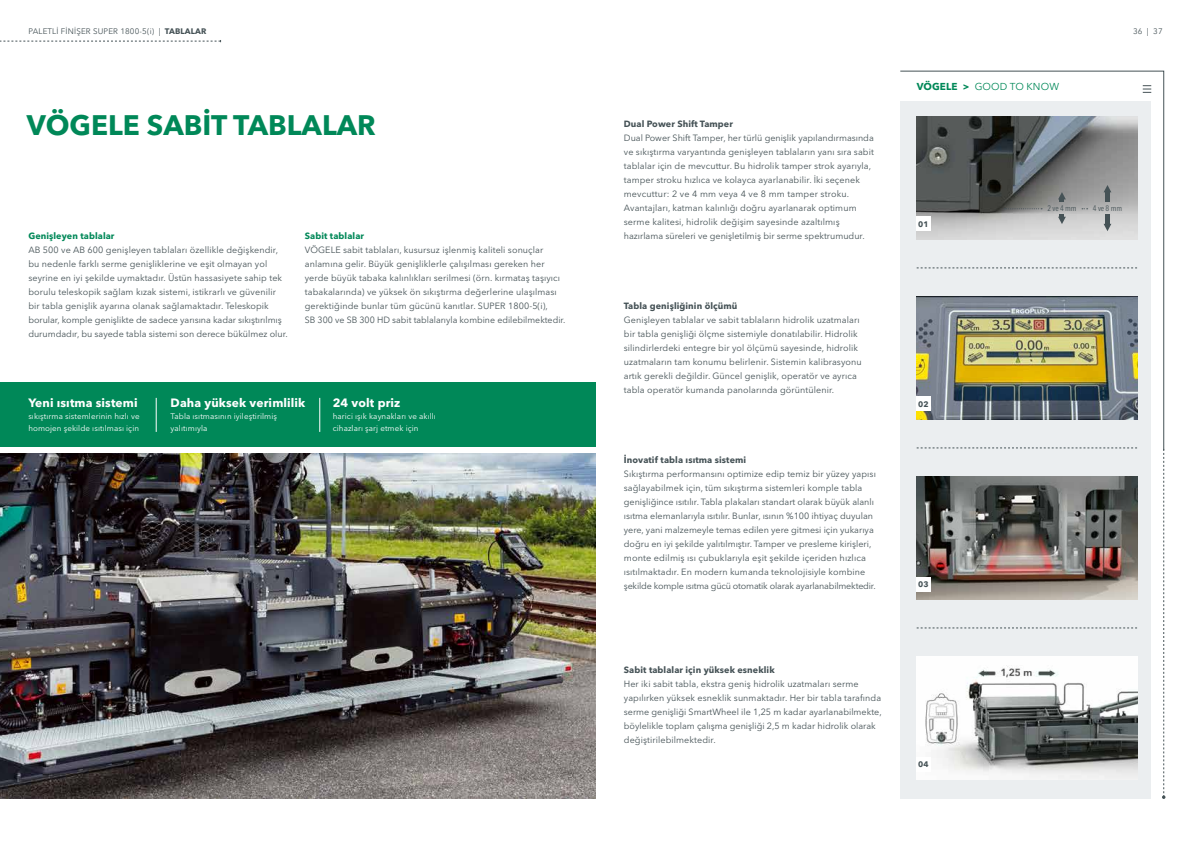
<style>
.page{position:relative;width:1191px;height:842px;background:#fff}
.page>*{position:absolute;margin:0;border:0;box-sizing:border-box;transform-origin:0 0}
.t1{font:700 28px "Avenir Next LT Pro";color:#008858}
.t2{font:700 12px "Avenir Next LT Pro";letter-spacing:.01em;color:#fff}
.t3{font:10px "Avenir Next LT Pro";letter-spacing:.01em;color:#008858}
.t4{font:9px/14px "Avenir Next LT Pro";letter-spacing:.01em;color:#455256}
.t5{font:700 9px "Avenir Next LT Pro";letter-spacing:.01em;color:#455256}
.t6{font:700 9px "Avenir Next LT Pro";letter-spacing:.01em;color:#008858}
.t7{font:8px/12px "Avenir Next LT Pro";letter-spacing:.01em;color:#fff}
.t8{font:8px "Avenir Next LT Pro";letter-spacing:.02em;color:#455256}
.t9{font:condensed 8px "Avenir Next LT Pro";letter-spacing:-.01em;color:#455256}
.t10{font:700 8px "Avenir Next LT Pro";color:#455256}
.s1{font-weight:700}
</style>
<div class="page">
<div style="left:900px;top:102px;width:251px;height:697px;background:#ebeef0"></div>
<svg style="left:900px;top:71px;width:264px;height:378px"></svg>
<svg style="left:1162px;top:449px;width:3px;height:350px"></svg>
<svg style="left:1142px;top:85px;width:9px;height:8px"></svg>
<svg style="left:916px;top:268px;width:221px;height:1px"></svg>
<svg style="left:916px;top:628px;width:221px;height:1px"></svg>
<svg style="left:916px;top:448px;width:221px;height:1px"></svg>
<img style="left:916px;top:116px;width:221px;height:124px">
<img style="left:916px;top:296px;width:221px;height:124px">
<img style="left:916px;top:476px;width:221px;height:124px">
<img style="left:916px;top:656px;width:221px;height:124px">
<div style="left:916px;top:217px;width:14px;height:14px;background:#fff"></div>
<div style="left:916px;top:397px;width:14px;height:14px;background:#fff"></div>
<div style="left:916px;top:577px;width:14px;height:14px;background:#fff"></div>
<div style="left:916px;top:757px;width:14px;height:14px;background:#fff"></div>
<svg style="left:1004px;top:208px;width:38px;height:1px"></svg>
<svg style="left:1058px;top:214px;width:7px;height:10px"></svg>
<svg style="left:1058px;top:192px;width:7px;height:10px"></svg>
<hr style="left:1105px;top:214px;width:4px;height:11px;background:#455256">
<svg style="left:1103px;top:224px;width:8px;height:7px"></svg>
<hr style="left:1105px;top:192px;width:4px;height:10px;background:#455256">
<svg style="left:1103px;top:185px;width:8px;height:7px"></svg>
<img style="left:0;top:453px;width:595px;height:346px">
<svg style="left:0;top:40px;width:221px;height:2px"></svg>
<div style="left:0;top:383px;width:595px;height:64px;background:#008858"></div>
<hr style="left:156px;top:398px;width:1px;height:34px;background:#fff">
<hr style="left:319px;top:398px;width:1px;height:34px;background:#fff">
<p class="t8" style="left:28px;top:27px;width:180px">PALETLI FI NIŞER SUPER 1800-5(i) | <span class="s1">TABLALAR</span></p>
<h1 class="t1" style="left:27px;top:108px;width:350px">VÖGELE SABİT TABLALAR</h1>
<p class="t6" style="left:28px;top:230px;width:88px">Genişleyen tablalar</p>
<p class="t4" style="left:28px;top:243px;width:261px">AB 500 ve AB 600 genişleyen tablaları özellikle değişkendir, bu nedenle farklı serme genişliklerine ve eşit olmayan yol seyrine en iyi şekilde uymaktadır. Üstün hassasiyete sahip tek borulu teleskopik sağlam kızak sistemi, istikrarlı ve güvenilir bir tabla genişlik ayarına olanak sağlamaktadır. Teleskopik borular, komple genişlikte de sadece yarısına kadar sıkıştırılmış durumdadır, bu sayede tabla sistemi son derece bükülmez olur.</p>
<p class="t6" style="left:305px;top:230px;width:61px">Sabit tablalar</p>
<p class="t4" style="left:305px;top:243px;width:262px">VÖGELE sabit tablaları, kusursuz işlenmiş kaliteli sonuçlar anlamına gelir. Büyük genişliklerle çalışılması gereken her yerde büyük tabaka kalınlıkları serilmesi (örn. kırmataş taşıyıcı tabakalarında) ve yüksek ön sıkıştırma değerlerine ulaşılması gerektiğinde bunlar tüm gücünü kanıtlar. SUPER 1800-5(i),<br>SB 300 ve SB 300 HD sabit tablalarıyla kombine edilebilmektedir.</p>
<h2 class="t2" style="left:28px;top:396px;width:111px">Yeni ısıtma sistemi</h2>
<p class="t7" style="left:28px;top:411px;width:113px">sıkıştırma sistemlerinin hızlı ve homojen şekilde ısıtılması için</p>
<h2 class="t2" style="left:171px;top:395px;width:136px">Daha yüksek verimlilik</h2>
<p class="t7" style="left:171px;top:410px;width:108px">Tabla ısıtmasının iyileştirilmiş yalıtımıyla</p>
<h2 class="t2" style="left:333px;top:395px;width:69px">24 volt priz</h2>
<p class="t7" style="left:333px;top:410px;width:105px">harici ışık kaynakları ve akıllı cihazları şarj etmek için</p>
<p class="t5" style="left:624px;top:118px;width:111px">Dual Power Shift Tamper</p>
<p class="t4" style="left:624px;top:131px;width:252px">Dual Power Shift Tamper, her türlü genişlik yapılandırmasında ve sıkıştırma varyantında genişleyen tablaların yanı sıra sabit tablalar için de mevcuttur. Bu hidrolik tamper strok ayarıyla, tamper stroku hızlıca ve kolayca ayarlanabilir. İki seçenek mevcuttur: 2 ve 4 mm veya 4 ve 8 mm tamper stroku.<br>Avantajları, katman kalınlığı doğru ayarlanarak optimum serme kalitesi, hidrolik değişim sayesinde azaltılmış hazırlama süreleri ve genişletilmiş bir serme spektrumudur.</p>
<p class="t5" style="left:624px;top:300px;width:115px">Tabla genişliğinin ölçümü</p>
<p class="t4" style="left:624px;top:313px;width:239px">Genişleyen tablalar ve sabit tablaların hidrolik uzatmaları bir tabla genişliği ölçme sistemiyle donatılabilir. Hidrolik silindirlerdeki entegre bir yol ölçümü sayesinde, hidrolik uzatmaların tam konumu belirlenir. Sistemin kalibrasyonu artık gerekli değildir. Güncel genişlik, operatör ve ayrıca tabla operatör kumanda panolarında görüntülenir.</p>
<p class="t5" style="left:624px;top:454px;width:124px">İnovatif tabla ısıtma sistemi</p>
<p class="t4" style="left:624px;top:467px;width:254px">Sıkıştırma performansını optimize edip temiz bir yüzey yapısı sağlayabilmek için, tüm sıkıştırma sistemleri komple tabla genişliğince ısıtılır. Tabla plakaları standart olarak büyük alanlı ısıtma elemanlarıyla ısıtılır. Bunlar, ısının %100 ihtiyaç duyulan yere, yani malzemeyle temas edilen yere gitmesi için yukarıya doğru en iyi şekilde yalıtılmıştır. Tamper ve presleme kirişleri, monte edilmiş ısı çubuklarıyla eşit şekilde içeriden hızlıca ısıtılmaktadır. En modern kumanda teknolojisiyle kombine şekilde komple ısıtma gücü otomatik olarak ayarlanabilmektedir.</p>
<p class="t5" style="left:624px;top:664px;width:152px">Sabit tablalar için yüksek esneklik</p>
<p class="t4" style="left:624px;top:677px;width:259px">Her iki sabit tabla, ekstra geniş hidrolik uzatmaları serme yapılırken yüksek esneklik sunmaktadır. Her bir tabla tarafında serme genişliği SmartWheel ile 1,25 m kadar ayarlanabilmekte, böylelikle toplam çalışma genişliği 2,5 m kadar hidrolik olarak değiştirilebilmektedir.</p>
<p class="t3" style="left:916px;top:81px;width:144px"><span class="s1">VÖGELE &gt;</span> GOOD TO KNOW</p>
<p class="t8" style="left:1133px;top:27px;width:31px">36 | 37</p>
<p class="t10" style="left:918px;top:219px;width:12px">01</p>
<p class="t9" style="left:1047px;top:203px;width:31px">2 ve 4 mm</p>
<p class="t9" style="left:1093px;top:203px;width:31px">4 ve 8 mm</p>
<p class="t10" style="left:918px;top:399px;width:12px">02</p>
<p class="t10" style="left:918px;top:579px;width:12px">03</p>
<p class="t10" style="left:918px;top:759px;width:12px">04</p>
</div>
